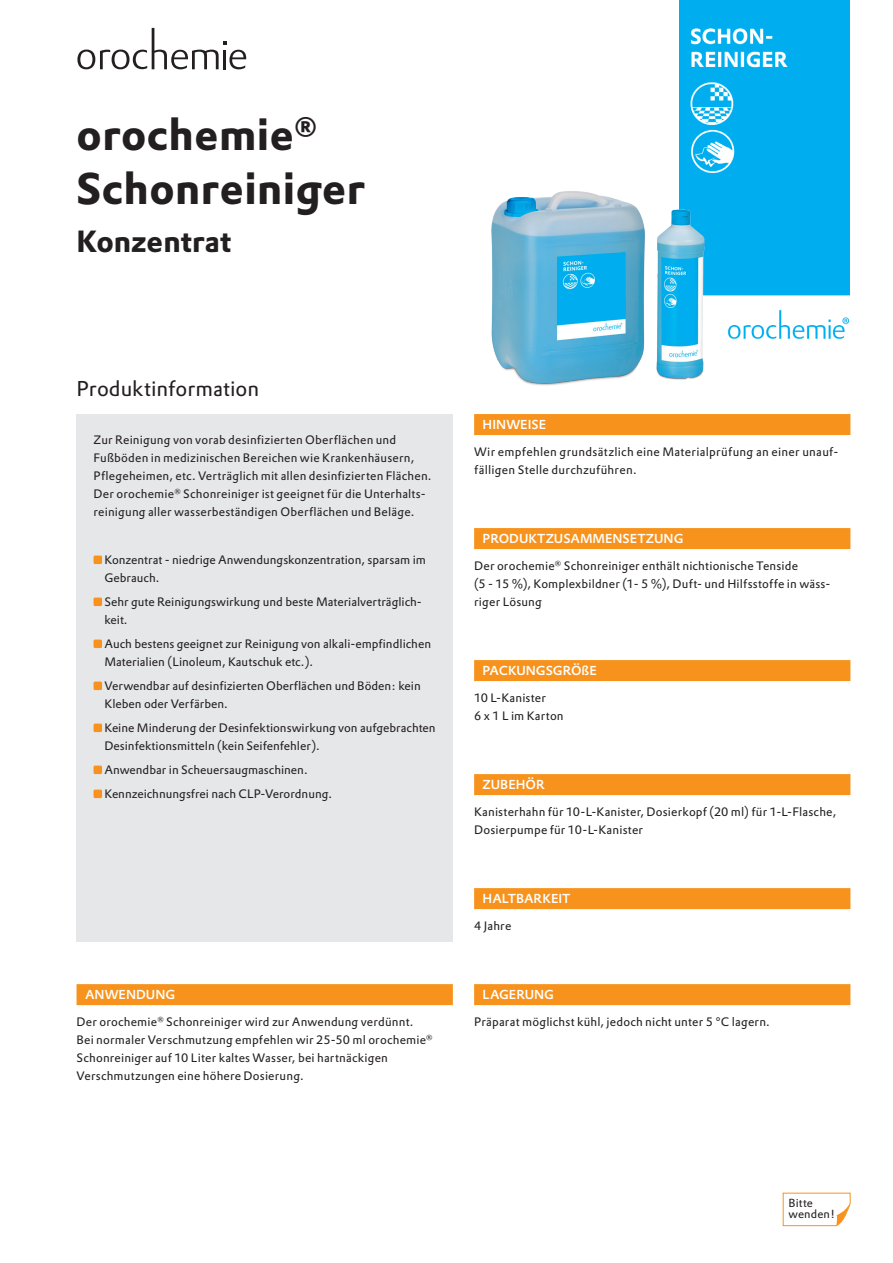
<style>
.page{position:relative;width:893px;height:1263px;background:#fff}
.page>*{position:absolute;margin:0;border:0;box-sizing:border-box;transform-origin:0 0}
._01-Produktname{font:700 43.5px "DTL Prokyon TPRO";letter-spacing:.01em;color:#231f20}
._02-Konzentration{font:700 30px "DTL Prokyon TPRO";color:#231f20}
._03-Overline{font:21px "DTL Prokyon TPRO";color:#231f20}
._06-Headline_farbig{font:500 12.75px "DTL Prokyon TPRO";color:#fff}
._04-Copy{font:12px/18px "DTL Prokyon TPRO";letter-spacing:.015em;color:#231f20}
._05-Bullets{font:12px/18px "DTL Prokyon TPRO";color:#231f20}
.t1{font:11.55px/11.4px "DTL Prokyon TPRO";letter-spacing:.01em;color:#231f20}
</style>
<div class="page">
<svg style="left:77px;top:28px;width:169px;height:41px"></svg>
<svg style="left:782px;top:1192px;width:69px;height:34px"></svg>
<div style="left:77px;top:984px;width:376px;height:21px;background:#f7931d"></div>
<div style="left:474px;top:414px;width:376px;height:21px;background:#f7931d"></div>
<div style="left:474px;top:528px;width:376px;height:21px;background:#f7931d"></div>
<div style="left:474px;top:660px;width:376px;height:21px;background:#f7931d"></div>
<div style="left:474px;top:774px;width:376px;height:21px;background:#f7931d"></div>
<div style="left:474px;top:888px;width:376px;height:21px;background:#f7931d"></div>
<div style="left:474px;top:984px;width:376px;height:21px;background:#f7931d"></div>
<div style="left:77px;top:414px;width:376px;height:527px;background:#e6e7e9"></div>
<div style="left:94px;top:555px;width:8px;height:9px;background:#f7931d;border-radius:2px"></div>
<div style="left:94px;top:597px;width:8px;height:9px;background:#f7931d;border-radius:2px"></div>
<div style="left:94px;top:639px;width:8px;height:9px;background:#f7931d;border-radius:2px"></div>
<div style="left:94px;top:681px;width:8px;height:9px;background:#f7931d;border-radius:2px"></div>
<div style="left:94px;top:723px;width:8px;height:9px;background:#f7931d;border-radius:2px"></div>
<div style="left:94px;top:765px;width:8px;height:9px;background:#f7931d;border-radius:2px"></div>
<div style="left:94px;top:789px;width:8px;height:9px;background:#f7931d;border-radius:2px"></div>
<img style="left:680px;top:0;width:170px;height:339px">
<img style="left:491px;top:170px;width:233px;height:216px">
<p class="_01-Produktname" style="left:77px;top:106px;width:242px">orochemie<sup>®</sup></p>
<p class="_01-Produktname" style="left:77px;top:160px;width:290px">Schonreiniger</p>
<p class="_02-Konzentration" style="left:77px;top:221px;width:156px">Konzentrat</p>
<p class="_03-Overline" style="left:77px;top:375px;width:184px">Produktinformation</p>
<p class="_04-Copy" style="left:94px;top:431px;width:339px">Zur Reinigung von vorab desinfizierten Oberflächen und Fußböden in medizinischen Bereichen wie Krankenhäusern, Pflegeheimen, etc. Verträglich mit allen desinfizierten Flächen.<br>Der orochemie<sup>®</sup> Schonreiniger ist geeignet für die Unterhalts&shy;reinigung aller wasserbeständigen Oberflächen und Beläge.</p>
<p class="_05-Bullets" style="left:104px;top:551px;width:323px">Konzentrat - niedrige Anwendungskonzentration, sparsam im<br>Gebrauch.</p>
<p class="_05-Bullets" style="left:104px;top:593px;width:319px">Sehr gute Reinigungswirkung und beste Materialverträglich&shy;keit.</p>
<p class="_05-Bullets" style="left:104px;top:635px;width:328px">Auch bestens geeignet zur Reinigung von alkali-empfindlichen<br>Materialien (Linoleum, Kautschuk etc.).</p>
<p class="_05-Bullets" style="left:104px;top:677px;width:318px">Verwendbar auf desinfizierten Oberflächen und Böden: kein<br>Kleben oder Verfärben.</p>
<p class="_05-Bullets" style="left:104px;top:719px;width:333px">Keine Minderung der Desinfektionswirkung von aufgebrachten<br>Desinfektionsmitteln (kein Seifenfehler).</p>
<p class="_05-Bullets" style="left:104px;top:761px;width:205px">Anwendbar in Scheuersaugmaschinen.</p>
<p class="_05-Bullets" style="left:104px;top:785px;width:229px">Kennzeichnungsfrei nach CLP-Verordnung.</p>
<p class="_06-Headline_farbig" style="left:85px;top:986px;width:92px">ANWENDUNG</p>
<p class="_04-Copy" style="left:77px;top:1013px;width:358px">Der orochemie<sup>®</sup> Schonreiniger wird zur Anwendung verdünnt.<br>Bei normaler Verschmutzung empfehlen wir 25-50 ml orochemie<sup>®<br></sup>Schonreiniger auf 10 Liter kaltes Wasser, bei hartnäckigen</p>
<p class="_04-Copy" style="left:77px;top:1067px;width:229px">Verschmutzungen eine höhere Dosierung.</p>
<p class="_06-Headline_farbig" style="left:483px;top:416px;width:65px">HINWEISE</p>
<p class="_04-Copy" style="left:474px;top:443px;width:366px">Wir empfehlen grundsätzlich eine Materialprüfung an einer unauf&shy;fälligen Stelle durchzuführen.</p>
<p class="_06-Headline_farbig" style="left:483px;top:530px;width:202px">PRODUKTZUSAMMENSETZUNG</p>
<p class="_04-Copy" style="left:474px;top:557px;width:325px">Der orochemie<sup>®</sup> Schonreiniger enthält nichtionische Tenside</p>
<p class="_04-Copy" style="left:474px;top:575px;width:358px">(5 - 15 %), Komplexbildner (1- 5 %), Duft- und Hilfsstoffe in wäss&shy;riger Lösung</p>
<p class="_06-Headline_farbig" style="left:483px;top:662px;width:116px">PACKUNGSGRÖßE</p>
<p class="_04-Copy" style="left:474px;top:689px;width:73px">10 L-Kanister</p>
<p class="_04-Copy" style="left:474px;top:707px;width:91px">6 x 1 L im Karton</p>
<p class="_06-Headline_farbig" style="left:483px;top:776px;width:64px">ZUBEHÖR</p>
<p class="_04-Copy" style="left:474px;top:803px;width:364px">Kanisterhahn für 10-L-Kanister, Dosierkopf (20 ml) für 1-L-Flasche,<br>Dosierpumpe für 10-L-Kanister</p>
<p class="_06-Headline_farbig" style="left:483px;top:890px;width:89px">HALTBARKEIT</p>
<p class="_04-Copy" style="left:474px;top:917px;width:39px">4 Jahre</p>
<p class="_06-Headline_farbig" style="left:483px;top:986px;width:73px">LAGERUNG</p>
<p class="_04-Copy" style="left:474px;top:1013px;width:297px">Präparat möglichst kühl, jedoch nicht unter 5 °C lagern.</p>
<p class="t1" style="left:789px;top:1197px;width:48px">Bitte wenden!</p>
</div>
